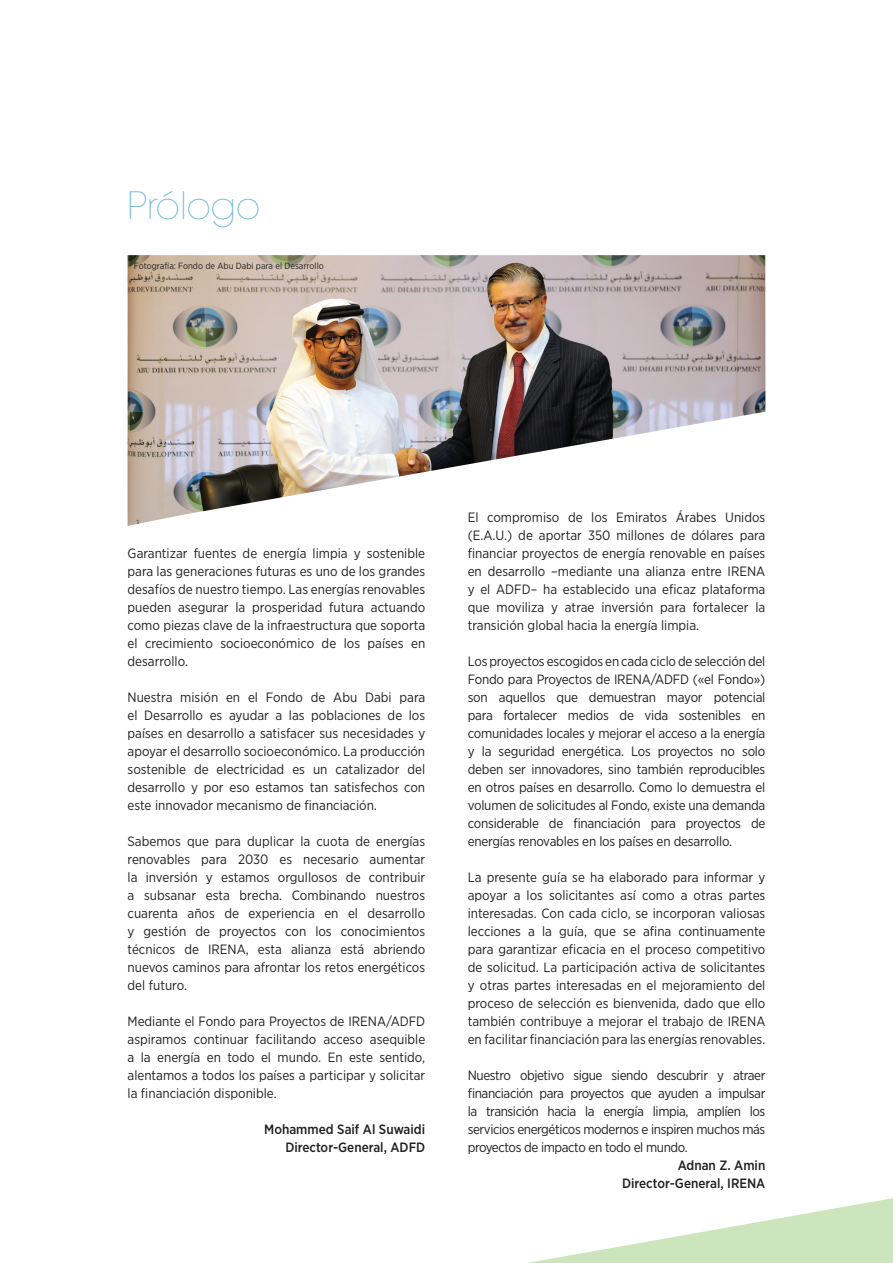
<style>
.page{position:relative;width:893px;height:1263px;background:#fff}
.page>*{position:absolute;margin:0;border:0;box-sizing:border-box;transform-origin:0 0}
.t1{font:200 37.5px "ITC Avant Garde Std";color:#75bbd9}
.t2{font:13.5px/18px "Gotham Narrow";color:#231f20;text-align:justify}
.t3{font:500 13.5px/18px "Gotham Narrow";color:#231f20;text-align:right}
.t4{font:9px "Gotham Narrow";color:#231f20}
</style>
<div class="page">
<svg style="left:528px;top:1198px;width:365px;height:65px"></svg>
<img style="left:128px;top:255px;width:637px;height:271px">
<h1 class="t1" style="left:128px;top:184px;width:134px">Prólogo</h1>
<p class="t4" style="left:134px;top:260px;width:191px">Fotografía: Fondo de Abu Dabi para el Desarrollo</p>
<p class="t2" style="left:128px;top:544px;width:299px">Garantizar fuentes de energía limpia y sostenible para las generaciones futuras es uno de los grandes desafíos de nuestro tiempo. Las energías renovables pueden asegurar la prosperidad futura actuando como piezas clave de la infraestructura que soporta el crecimiento socioeconómico de los países en desarrollo.</p>
<p class="t2" style="left:128px;top:688px;width:299px">Nuestra misión en el Fondo de Abu Dabi para el Desarrollo es ayudar a las poblaciones de los países en desarrollo a satisfacer sus necesidades y apoyar el desarrollo socioeconómico. La producción sostenible de electricidad es un catalizador del desarrollo y por eso estamos tan satisfechos con este innovador mecanismo de financiación.</p>
<p class="t2" style="left:128px;top:832px;width:299px">Sabemos que para duplicar la cuota de energías renovables para 2030 es necesario aumentar la inversión y estamos orgullosos de contribuir a subsanar esta brecha. Combinando nuestros cuarenta años de experiencia en el desarrollo y gestión de proyectos con los conocimientos técnicos de IRENA, esta alianza está abriendo nuevos caminos para afrontar los retos energéticos del futuro.</p>
<p class="t2" style="left:128px;top:1012px;width:299px">Mediante el Fondo para Proyectos de IRENA/ADFD aspiramos continuar facilitando acceso asequible a la energía en todo el mundo. En este sentido, alentamos a todos los países a participar y solicitar la financiación disponible.</p>
<p class="t3" style="left:264px;top:1120px;width:162px">Mohammed Saif Al Suwaidi<br>Director-General, ADFD</p>
<p class="t2" style="left:468px;top:508px;width:299px">El compromiso de los Emiratos Árabes Unidos (E.A.U.) de aportar 350 millones de dólares para financiar proyectos de energía renovable en países en desarrollo –mediante una alianza entre IRENA y el ADFD– ha establecido una eficaz plataforma que moviliza y atrae inversión para fortalecer la transición global hacia la energía limpia.</p>
<p class="t2" style="left:468px;top:652px;width:299px">Los proyectos escogidos en cada ciclo de selección del Fondo para Proyectos de IRENA/ADFD («el Fondo») son aquellos que demuestran mayor potencial para fortalecer medios de vida sostenibles en comunidades locales y mejorar el acceso a la energía y la seguridad energética. Los proyectos no solo deben ser innovadores, sino también reproducibles en otros países en desarrollo. Como lo demuestra el volumen de solicitudes al Fondo, existe una demanda considerable de financiación para proyectos de energías renovables en los países en desarrollo.</p>
<p class="t2" style="left:468px;top:868px;width:299px">La presente guía se ha elaborado para informar y apoyar a los solicitantes así como a otras partes interesadas. Con cada ciclo, se incorporan valiosas lecciones a la guía, que se afina continuamente para garantizar eficacia en el proceso competitivo de solicitud. La participación activa de solicitantes y otras partes interesadas en el mejoramiento del proceso de selección es bienvenida, dado que ello también contribuye a mejorar el trabajo de IRENA en facilitar financiación para las energías renovables.</p>
<p class="t2" style="left:468px;top:1066px;width:299px">Nuestro objetivo sigue siendo descubrir y atraer financiación para proyectos que ayuden a impulsar la transición hacia la energía limpia, amplíen los servicios energéticos modernos e inspiren muchos más proyectos de impacto en todo el mundo.</p>
<p class="t3" style="left:622px;top:1156px;width:145px">Adnan Z. Amin<br>Director-General, IRENA</p>
</div>
